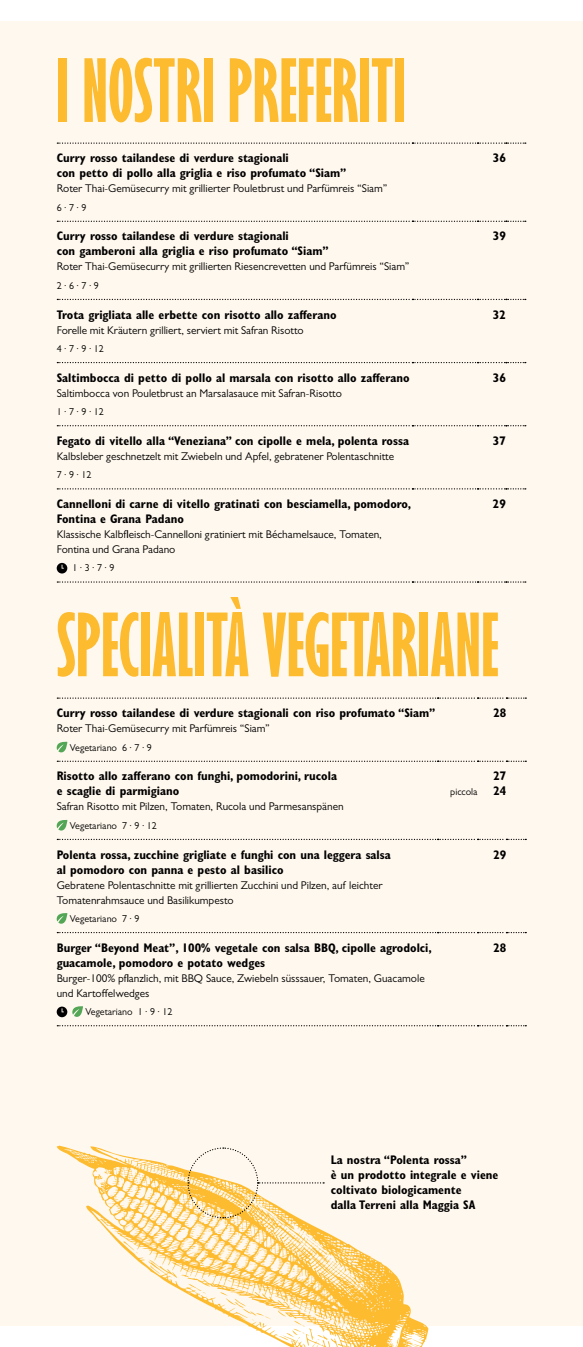
<style>
.page{position:relative;width:583px;height:1347px;background:#fff}
.page>*{position:absolute;margin:0;border:0;box-sizing:border-box;transform-origin:0 0}
.t1{font:700 expanded 80px "Gill Sans MT Pro";color:#fdbb30}
.t2{font:700 condensed 12.5px/15px "Gill Sans MT Pro";color:#000}
.t3{font:11.25px/15px "Gill Sans MT Pro";color:#000}
.t4{font:10px "Gill Sans MT Pro";color:#000}
</style>
<div class="page">
<div style="left:0;top:21px;width:583px;height:1304px;background:#fff8ee"></div>
<svg style="left:57px;top:142px;width:469px;height:2px"></svg>
<svg style="left:57px;top:221px;width:469px;height:1px"></svg>
<svg style="left:57px;top:299px;width:469px;height:1px"></svg>
<svg style="left:57px;top:362px;width:469px;height:1px"></svg>
<svg style="left:57px;top:425px;width:469px;height:1px"></svg>
<svg style="left:57px;top:488px;width:469px;height:1px"></svg>
<svg style="left:57px;top:581px;width:469px;height:1px"></svg>
<svg style="left:57px;top:563px;width:10px;height:10px"></svg>
<svg style="left:57px;top:697px;width:469px;height:1px"></svg>
<svg style="left:57px;top:760px;width:469px;height:2px"></svg>
<svg style="left:57px;top:838px;width:469px;height:2px"></svg>
<svg style="left:57px;top:932px;width:469px;height:1px"></svg>
<svg style="left:57px;top:1025px;width:469px;height:1px"></svg>
<svg style="left:57px;top:741px;width:10px;height:11px"></svg>
<svg style="left:57px;top:819px;width:10px;height:11px"></svg>
<svg style="left:57px;top:913px;width:10px;height:10px"></svg>
<svg style="left:57px;top:1006px;width:26px;height:11px"></svg>
<svg style="left:57px;top:1145px;width:371px;height:201px"></svg>
<svg style="left:123px;top:1240px;width:15px;height:13px"></svg>
<svg style="left:135px;top:1177px;width:7px;height:4px"></svg>
<svg style="left:149px;top:1259px;width:30px;height:19px"></svg>
<svg style="left:188px;top:1283px;width:18px;height:10px"></svg>
<svg style="left:220px;top:1292px;width:51px;height:29px"></svg>
<svg style="left:305px;top:1234px;width:5px;height:3px"></svg>
<svg style="left:278px;top:1310px;width:56px;height:36px"></svg>
<svg style="left:187px;top:1146px;width:137px;height:77px"></svg>
<h1 class="t1" style="left:57px;top:47px;width:351px">I NOSTRI PREFERITI</h1>
<p class="t2" style="left:57px;top:150px;width:291px">Curry rosso tailandese di verdure stagionali<br>con petto di pollo alla griglia e riso profumato “Siam”</p>
<p class="t3" style="left:57px;top:181px;width:332px">Roter Thai-Gemüsecurry mit grillierter Pouletbrust und Parfümreis “Siam”</p>
<p class="t4" style="left:57px;top:201px;width:31px">6 · 7 · 9</p>
<p class="t2" style="left:57px;top:229px;width:273px">Curry rosso tailandese di verdure stagionali<br>con gamberoni alla griglia e riso profumato “Siam”</p>
<p class="t3" style="left:57px;top:259px;width:354px">Roter Thai-Gemüsecurry mit grillierten Riesencrevetten und Parfümreis “Siam”</p>
<p class="t4" style="left:57px;top:279px;width:44px">2 · 6 · 7 · 9</p>
<p class="t2" style="left:57px;top:307px;width:281px">Trota grigliata alle erbette con risotto allo zafferano</p>
<p class="t3" style="left:57px;top:322px;width:249px">Forelle mit Kräutern grilliert, serviert mit Safran Risotto</p>
<p class="t4" style="left:57px;top:343px;width:49px">4 · 7 · 9 · 12</p>
<p class="t2" style="left:57px;top:370px;width:354px">Saltimbocca di petto di pollo al marsala con risotto allo zafferano</p>
<p class="t3" style="left:57px;top:385px;width:287px">Saltimbocca von Pouletbrust an Marsalasauce mit Safran-Risotto</p>
<p class="t4" style="left:57px;top:406px;width:49px">1 · 7 · 9 · 12</p>
<p class="t2" style="left:57px;top:433px;width:354px">Fegato di vitello alla “Veneziana” con cipolle e mela, polenta rossa</p>
<p class="t3" style="left:57px;top:448px;width:339px">Kalbsleber geschnetzelt mit Zwiebeln und Apfel, gebratener Polentaschnitte</p>
<p class="t4" style="left:57px;top:469px;width:36px">7 · 9 · 12</p>
<p class="t2" style="left:57px;top:496px;width:356px">Cannelloni di carne di vitello gratinati con besciamella, pomodoro,<br>Fontina e Grana Padano</p>
<p class="t3" style="left:57px;top:526px;width:327px">Klassische Kalbfleisch-Cannelloni gratiniert mit Béchamelsauce, Tomaten,<br>Fontina und Grana Padano</p>
<p class="t4" style="left:72px;top:562px;width:44px">1 · 3 · 7 · 9</p>
<p class="t2" style="left:493px;top:150px;width:15px">36</p>
<p class="t2" style="left:493px;top:229px;width:15px">39</p>
<p class="t2" style="left:493px;top:307px;width:15px">32</p>
<p class="t2" style="left:493px;top:370px;width:15px">36</p>
<p class="t2" style="left:493px;top:433px;width:15px">37</p>
<p class="t2" style="left:493px;top:496px;width:15px">29</p>
<h1 class="t1" style="left:57px;top:601px;width:443px">SPECIALITÀ VEGETARIANE</h1>
<p class="t2" style="left:57px;top:705px;width:380px">Curry rosso tailandese di verdure stagionali con riso profumato “Siam”</p>
<p class="t3" style="left:57px;top:721px;width:215px">Roter Thai-Gemüsecurry mit Parfümreis “Siam”</p>
<p class="t4" style="left:70px;top:741px;width:84px">Vegetariano 6 · 7 · 9</p>
<p class="t2" style="left:57px;top:768px;width:282px">Risotto allo zafferano con funghi, pomodorini, rucola e scaglie di parmigiano</p>
<p class="t3" style="left:57px;top:799px;width:288px">Safran Risotto mit Pilzen, Tomaten, Rucola und Parmesanspänen</p>
<p class="t4" style="left:70px;top:819px;width:89px">Vegetariano 7 · 9 · 12</p>
<p class="t2" style="left:57px;top:846px;width:336px">Polenta rossa, zucchine grigliate e funghi con una leggera salsa al pomodoro con panna e pesto al basilico</p>
<p class="t3" style="left:57px;top:877px;width:327px">Gebratene Polentaschnitte mit grillierten Zucchini und Pilzen, auf leichter<br>Tomatenrahmsauce und Basilikumpesto</p>
<p class="t4" style="left:70px;top:912px;width:71px">Vegetariano 7 · 9</p>
<p class="t2" style="left:57px;top:940px;width:377px">Burger “Beyond Meat”, 100% vegetale con salsa BBQ, cipolle agrodolci, guacamole, pomodoro e potato wedges</p>
<p class="t3" style="left:57px;top:970px;width:370px">Burger-100% pflanzlich, mit BBQ Sauce, Zwiebeln süsssauer, Tomaten, Guacamole und Kartoffelwedges</p>
<p class="t4" style="left:85px;top:1005px;width:89px">Vegetariano 1 · 9 · 12</p>
<p class="t4" style="left:450px;top:785px;width:29px">piccola</p>
<p class="t2" style="left:493px;top:705px;width:15px">28</p>
<p class="t2" style="left:493px;top:768px;width:15px">27<br>24</p>
<p class="t2" style="left:493px;top:846px;width:15px">29</p>
<p class="t2" style="left:493px;top:940px;width:15px">28</p>
<p class="t2" style="left:331px;top:1151px;width:169px">La nostra “Polenta rossa”<br>è un prodotto integrale e viene coltivato biologicamente<br>dalla Terreni alla Maggia SA</p>
</div>
